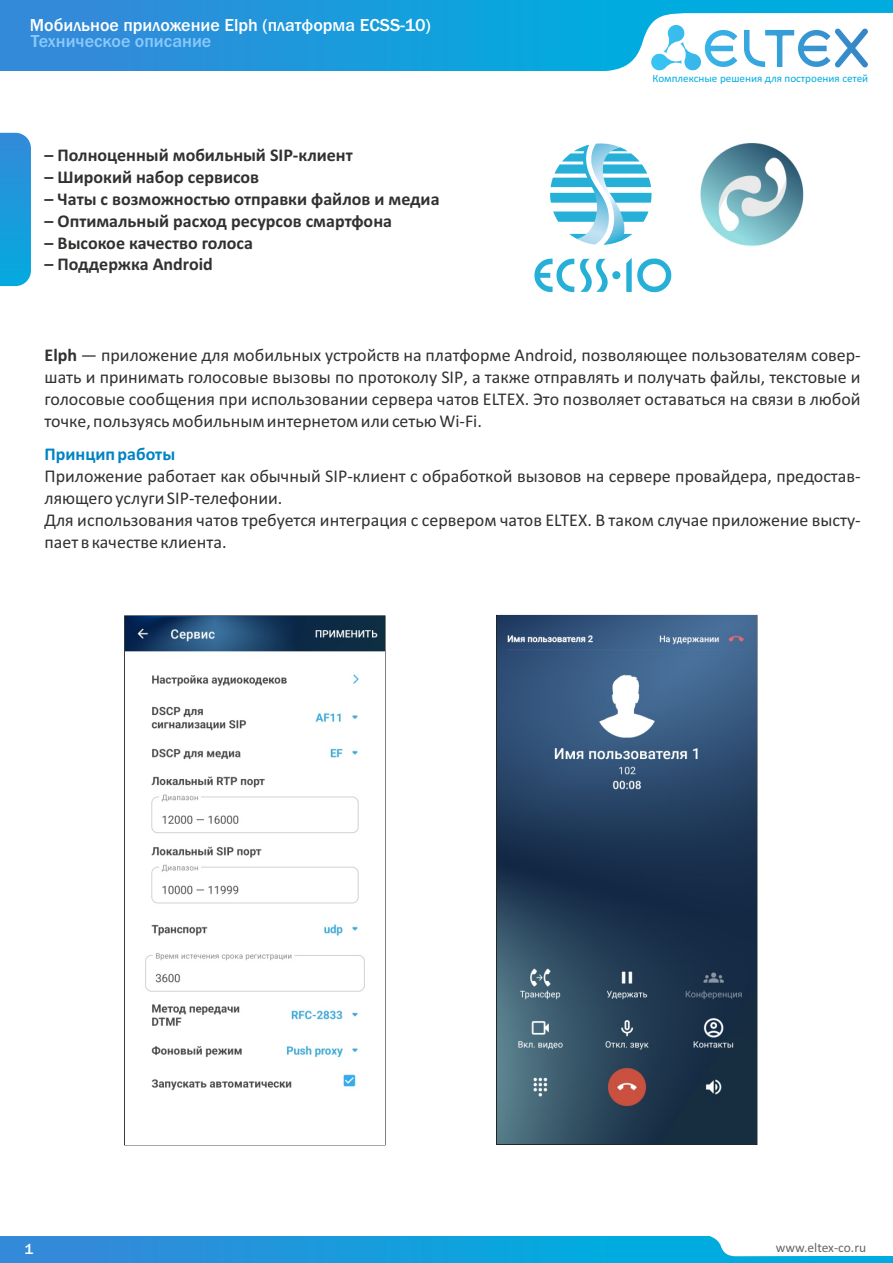
<style>
.page{position:relative;width:893px;height:1263px;background:#fff}
.page>*{position:absolute;margin:0;border:0;box-sizing:border-box;transform-origin:0 0}
.t1{font:18px/21.9px "Calibri";color:#313130;text-align:justify}
.t2{font:700 18px "Calibri";color:#313130}
.t3{font:500 18px "Franklin Gothic";color:#fff}
.t4{font:500 18px "Franklin Gothic";color:#8ac9fc}
.t5{font:700 18px "Calibri";color:#0084c4}
.t6{font:500 15px "Franklin Gothic";color:#fff}
.t7{font:13.5px "Calibri";color:#666}
.t8{font:11.1px "Calibri";color:#00acdf}
.s1{font-weight:700}
</style>
<div class="page">
<svg style="left:0;top:133px;width:31px;height:153px;background:#209cdc"></svg>
<div style="left:0;top:0;width:893px;height:71px;background:linear-gradient(to right,#3489d9,#00b4e0)"></div>
<svg style="left:589px;top:13px;width:304px;height:58px"></svg>
<svg style="left:534px;top:258px;width:137px;height:34px"></svg>
<svg style="left:550px;top:143px;width:102px;height:102px"></svg>
<div style="left:0;top:1236px;width:893px;height:27px;background:linear-gradient(to right,#3389d9,#00b5e1)"></div>
<svg style="left:703px;top:1236px;width:190px;height:20px"></svg>
<img style="left:700px;top:143px;width:104px;height:103px">
<img style="left:497px;top:616px;width:259px;height:528px">
<img style="left:125px;top:616px;width:259px;height:475px">
<p class="t3" style="left:30px;top:19px;width:403px">Мобильное приложение Elph (платформа ECSS-10)</p>
<p class="t4" style="left:31px;top:35px;width:182px">Техническое описание</p>
<p class="t2" style="left:45px;top:147px;width:310px">– Полноценный мобильный SIP-клиент</p>
<p class="t2" style="left:45px;top:169px;width:216px">– Широкий набор сервисов</p>
<p class="t2" style="left:45px;top:191px;width:396px">– Чаты с возможностью отправки файлов и медиа</p>
<p class="t2" style="left:45px;top:213px;width:349px">– Оптимальный расход ресурсов смартфона</p>
<p class="t2" style="left:45px;top:235px;width:210px">– Высокое качество голоса</p>
<p class="t2" style="left:45px;top:257px;width:170px">– Поддержка Android</p>
<p class="t8" style="left:652px;top:73px;width:217px">Комплексные решения для построения сетей</p>
<p class="t1" style="left:45px;top:346px;width:818px"><span class="s1">Elph</span> — приложение для мобильных устройств на платформе Android, позволяющее пользователям совер&shy;шать и принимать голосовые вызовы по протоколу SIP, а также отправлять и получать файлы, текстовые и голосовые сообщения при использовании сервера чатов ELTEX. Это позволяет оставаться на связи в любой точке, пользуясь мобильным интернетом или сетью Wi-Fi.</p>
<p class="t5" style="left:45px;top:447px;width:132px">Принцип работы</p>
<p class="t1" style="left:45px;top:467px;width:818px;text-align:left">Приложение работает как обычный SIP-клиент с обработкой вызовов на сервере провайдера, предостав&shy;ляющего услуги SIP-телефонии.<br>Для использования чатов требуется интеграция с сервером чатов ELTEX. В таком случае приложение высту&shy;пает в качестве клиента.</p>
<p class="t6" style="left:25px;top:1243px;width:10px">1</p>
<p class="t7" style="left:776px;top:1241px;width:92px">www.eltex-co.ru</p>
</div>
